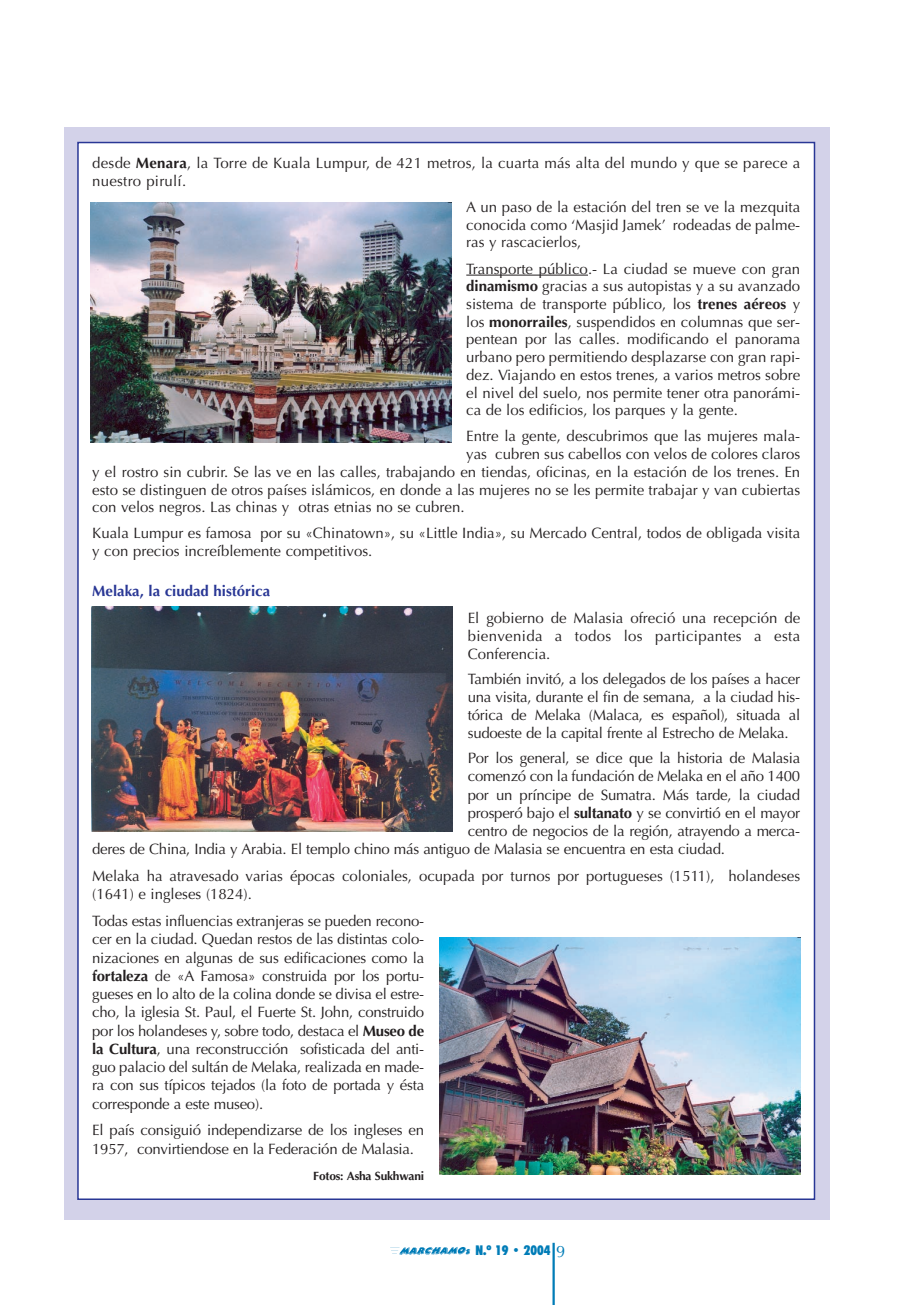
<style>
.page{position:relative;width:914px;height:1305px;background:#fff}
.page>*{position:absolute;margin:0;border:0;box-sizing:border-box;transform-origin:0 0}
.t1{font:15px/18.3px "Optima";color:#231f20;text-align:justify}
.t2{font:700 15px "Optima";color:#293795}
.t3{font:900 condensed 13.5px "Futura BT";color:#007cb7}
.t4{font:700 12px "Optima";letter-spacing:-.015em;color:#231f20}
.s1{font-weight:700}
.s2{font-family:"Optima";font-weight:400;font-stretch:normal;font-size:16.5px}
</style>
<div class="page">
<div style="left:64px;top:128px;width:766px;height:1092px;background:#d3d2e9"></div>
<hr style="left:552px;top:1243px;width:2px;height:62px;background:#007cb7">
<img style="left:390px;top:1247px;width:81px;height:8px">
<div style="left:78px;top:143px;width:736px;height:1056px;background:#fff"></div>
<hr style="left:473px;top:275px;width:115px;height:1px;background:#231f20">
<img style="left:90px;top:202px;width:361px;height:240px">
<img style="left:92px;top:606px;width:361px;height:226px">
<img style="left:439px;top:938px;width:361px;height:236px">
<p class="t1" style="left:92px;top:156px;width:709px;line-height:17.7px">desde <span class="s1">Menara</span>, la Torre de Kuala Lumpur, de 421 metros, la cuarta más alta del mundo y que se parece a nuestro pirulí.</p>
<p class="t1" style="left:466px;top:200px;width:335px;line-height:17.7px">A un paso de la estación del tren se ve la mezquita conocida como ‘Masjid Jamek’ rodeadas de palme&shy;ras y rascacierlos,</p>
<p class="t1" style="left:466px;top:261px;width:335px;line-height:17.7px">Transporte público.- La ciudad se mueve con gran <span class="s1">dinamismo</span> gracias a sus autopistas y a su avanzado sistema de transporte público, los <span class="s1">trenes aéreos</span> y los <span class="s1">monorrailes</span>, suspendidos en columnas que ser&shy;pentean por las calles. modificando el panorama urbano pero permitiendo desplazarse con gran rapi&shy;dez. Viajando en estos trenes, a varios metros sobre el nivel del suelo, nos permite tener otra panorámi&shy;ca de los edificios, los parques y la gente.</p>
<p class="t1" style="left:466px;top:429px;width:335px">Entre la gente, descubrimos que las mujeres mala-</p>
<p class="t1" style="left:466px;top:446px;width:335px">yas cubren sus cabellos con velos de colores claros</p>
<p class="t1" style="left:92px;top:464px;width:709px">y el rostro sin cubrir. Se las ve en las calles, trabajando en tiendas, oficinas, en la estación de los trenes. En</p>
<p class="t1" style="left:92px;top:482px;width:709px">esto se distinguen de otros países islámicos, en donde a las mujeres no se les permite trabajar y van cubiertas</p>
<p class="t1" style="left:92px;top:499px;width:374px">con velos negros. Las chinas y otras etnias no se cubren.</p>
<p class="t1" style="left:92px;top:526px;width:709px;line-height:17.7px">Kuala Lumpur es famosa por su «Chinatown», su «Little India», su Mercado Central, todos de obligada visita y con precios increíblemente competitivos.</p>
<p class="t2" style="left:92px;top:585px;width:179px">Melaka, la ciudad histórica</p>
<p class="t1" style="left:468px;top:610px;width:334px">El gobierno de Malasia ofreció una recepción de bienvenida a todos los participantes a esta Conferencia.</p>
<p class="t1" style="left:468px;top:671px;width:334px">También invitó, a los delegados de los países a hacer una visita, durante el fin de semana, a la ciudad his&shy;tórica de Melaka (Malaca, es español), situada al sudoeste de la capital frente al Estrecho de Melaka.</p>
<p class="t1" style="left:468px;top:750px;width:334px">Por los general, se dice que la historia de Malasia</p>
<p class="t1" style="left:468px;top:769px;width:334px">comenzó con la fundación de Melaka en el año 1400</p>
<p class="t1" style="left:468px;top:787px;width:334px">por un príncipe de Sumatra. Más tarde, la ciudad</p>
<p class="t1" style="left:468px;top:805px;width:334px">prosperó bajo el <span class="s1">sultanato</span> y se convirtió en el mayor</p>
<p class="t1" style="left:468px;top:823px;width:334px">centro de negocios de la región, atrayendo a merca-</p>
<p class="t1" style="left:92px;top:842px;width:634px">deres de China, India y Arabia. El templo chino más antiguo de Malasia se encuentra en esta ciudad.</p>
<p class="t1" style="left:92px;top:868px;width:709px">Melaka ha atravesado varias épocas coloniales, ocupada por turnos por portugueses (1511), holandeses (1641) e ingleses (1824).</p>
<p class="t1" style="left:92px;top:913px;width:333px">Todas estas influencias extranjeras se pueden recono&shy;cer en la ciudad. Quedan restos de las distintas colo&shy;nizaciones en algunas de sus edificaciones como la <span class="s1">fortaleza</span> de «A Famosa» construida por los portu&shy;gueses en lo alto de la colina donde se divisa el estre&shy;cho, la iglesia St. Paul, el Fuerte St. John, construido por los holandeses y, sobre todo, destaca el <span class="s1">Museo de la Cultura</span>, una reconstrucción sofisticada del anti&shy;guo palacio del sultán de Melaka, realizada en made&shy;ra con sus típicos tejados (la foto de portada y ésta corresponde a este museo).</p>
<p class="t1" style="left:92px;top:1123px;width:333px">El país consiguió independizarse de los ingleses en<br>1957, convirtiendose en la Federación de Malasia.</p>
<p class="t4" style="left:313px;top:1171px;width:112px">Fotos: Asha Sukhwani</p>
<p class="t3" style="left:475px;top:1244px;width:92px">N.º 19 • 2004 <span class="s2">9</span></p>
</div>
